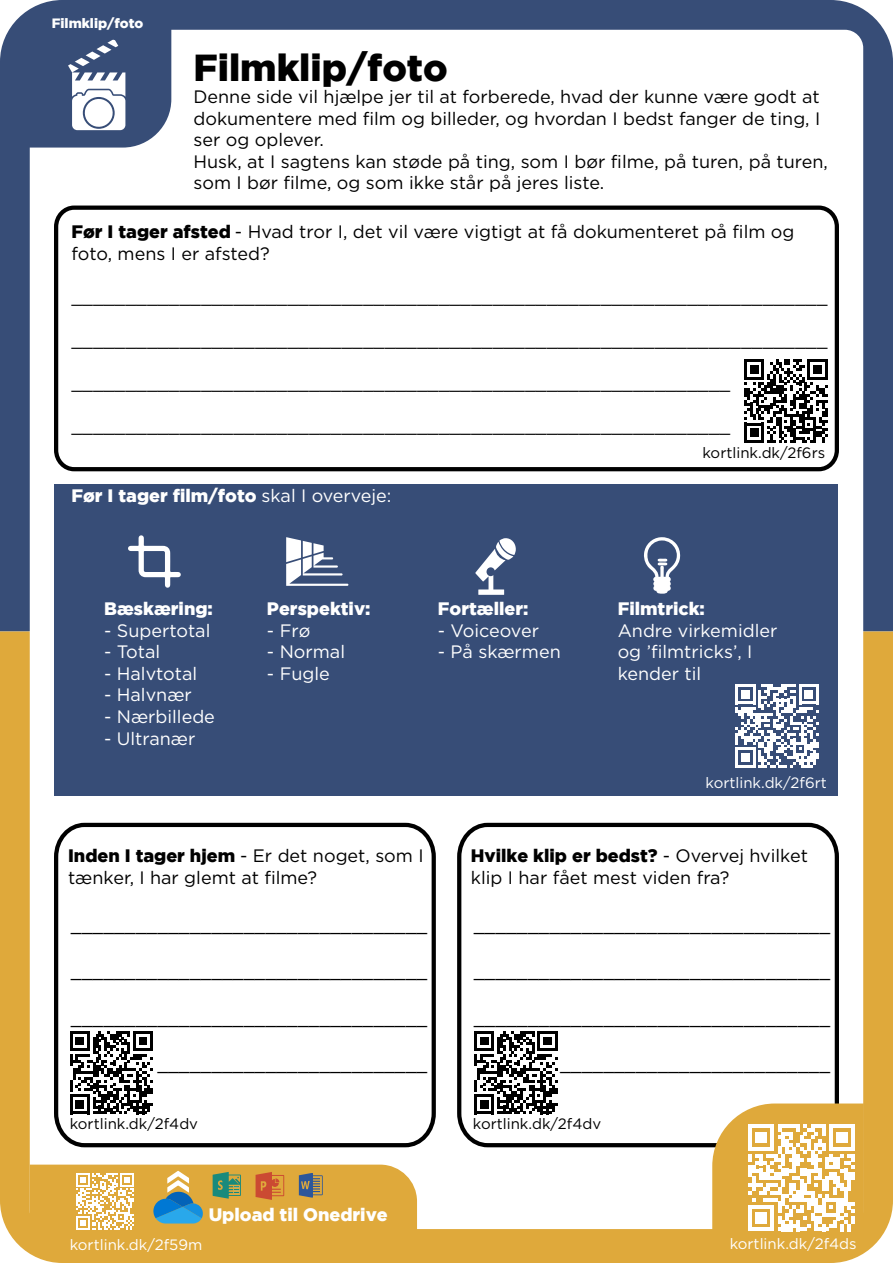
<style>
.page{position:relative;width:893px;height:1263px;background:#fff}
.page>*{position:absolute;margin:0;border:0;box-sizing:border-box;transform-origin:0 0}
.t1{font:900 37.5px "Gotham";color:#000}
.t2{font:19.8px "Gotham";color:#000;scale:.91 1}
.t3{font:18px/21.6px "Gotham";color:#000}
.t4{font:18px/21.6px "Gotham";color:#fff}
.t5{font:900 18px "Gotham";color:#fff}
.t6{font:15px "Gotham";color:#fff}
.t7{font:15px "Gotham";color:#000}
.t8{font:900 13.5px "Gotham";color:#fff}
.s1{font-weight:900}
.s2{font-weight:400}
</style>
<div class="page">
<div style="left:0;top:0;width:893px;height:631px;background:#374d77"></div>
<div style="left:0;top:631px;width:893px;height:632px;background:#dfa93b"></div>
<div style="left:30px;top:30px;width:833px;height:1199px;background:#fff;border-radius:18px"></div>
<div style="left:54px;top:484px;width:783px;height:312px;background:#374d77"></div>
<div style="left:54px;top:206px;width:785px;height:265px;border:4px solid #000;border-radius:19px"></div>
<svg style="left:457px;top:822px;width:382px;height:326px"></svg>
<svg style="left:712px;top:1103px;width:152px;height:131px"></svg>
<svg style="left:30px;top:1164px;width:387px;height:68px"></svg>
<svg style="left:286px;top:537px;width:62px;height:49px"></svg>
<svg style="left:475px;top:538px;width:41px;height:57px"></svg>
<svg style="left:128px;top:535px;width:53px;height:53px"></svg>
<svg style="left:644px;top:537px;width:36px;height:57px"></svg>
<svg style="left:26px;top:22px;width:145px;height:126px"></svg>
<svg style="left:54px;top:822px;width:382px;height:326px"></svg>
<svg style="left:744px;top:360px;width:83px;height:83px"></svg>
<svg style="left:735px;top:684px;width:84px;height:84px"></svg>
<svg style="left:70px;top:1031px;width:83px;height:83px"></svg>
<svg style="left:474px;top:1031px;width:83px;height:83px"></svg>
<p class="t8" style="left:52px;top:16px;width:93px">Filmklip/foto</p>
<h1 class="t1" style="left:193px;top:46px;width:256px">Filmklip/foto</h1>
<p class="t3" style="left:193px;top:85px;width:636px">Denne side vil hjælpe jer til at forberede, hvad der kunne være godt at dokumentere med film og billeder, og hvordan I bedst fanger de ting, I ser og oplever.<br>Husk, at I sagtens kan støde på ting, som I bør filme, på turen, på turen, som I bør filme, og som ikke står på jeres liste.</p>
<p class="t3" style="left:71px;top:221px;width:725px"><span class="s1">Før I tager afsted</span> - Hvad tror I, det vil være vigtigt at få dokumenteret på film og foto, mens I er afsted?</p>
<p class="t3" style="left:71px;top:285px;width:757px">______________________________________________________________________</p>
<p class="t3" style="left:71px;top:329px;width:757px">______________________________________________________________________</p>
<p class="t3" style="left:71px;top:372px;width:660px">_____________________________________________________________</p>
<p class="t3" style="left:71px;top:415px;width:660px">_____________________________________________________________</p>
<p class="t5" style="left:71px;top:486px;width:322px">Før I tager film/foto <span class="s2">skal I overveje:</span></p>
<p class="t7" style="left:702px;top:445px;width:124px">kortlink.dk/2f6rs</p>
<p class="t5" style="left:104px;top:598px;width:110px">Bæskæring:</p>
<p class="t4" style="left:104px;top:619px;width:108px">- Supertotal</p>
<p class="t4" style="left:104px;top:641px;width:58px">- Total</p>
<p class="t4" style="left:104px;top:662px;width:95px">- Halvtotal</p>
<p class="t4" style="left:104px;top:684px;width:89px">- Halvnær</p>
<p class="t4" style="left:104px;top:706px;width:112px">- Nærbillede</p>
<p class="t4" style="left:104px;top:727px;width:93px">- Ultranær</p>
<p class="t5" style="left:267px;top:598px;width:105px">Perspektiv:</p>
<p class="t4" style="left:267px;top:619px;width:45px">- Frø</p>
<p class="t4" style="left:267px;top:641px;width:80px">- Normal</p>
<p class="t4" style="left:267px;top:662px;width:64px">- Fugle</p>
<p class="t5" style="left:438px;top:598px;width:92px">Fortæller:</p>
<p class="t4" style="left:438px;top:619px;width:103px">- Voiceover</p>
<p class="t4" style="left:438px;top:641px;width:124px">- På skærmen</p>
<p class="t5" style="left:618px;top:598px;width:89px">Filmtrick:</p>
<p class="t4" style="left:618px;top:619px;width:161px">Andre virkemidler og ’filmtricks’, I kender til</p>
<p class="t6" style="left:705px;top:774px;width:123px">kortlink.dk/2f6rt</p>
<p class="t3" style="left:68px;top:845px;width:357px"><span class="s1">Inden I tager hjem</span> - Er det noget, som I tænker, I har glemt at filme?</p>
<p class="t3" style="left:471px;top:845px;width:339px"><span class="s1">Hvilke klip er bedst?</span> - Overvej hvilket klip I har fået mest viden fra?</p>
<p class="t2" style="left:71px;top:912px;width:393px">_________________________________</p>
<p class="t2" style="left:474px;top:912px;width:393px">_________________________________</p>
<p class="t2" style="left:71px;top:959px;width:393px">_________________________________</p>
<p class="t2" style="left:474px;top:959px;width:393px">_________________________________</p>
<p class="t2" style="left:71px;top:1005px;width:393px">_________________________________</p>
<p class="t2" style="left:474px;top:1005px;width:393px">_________________________________</p>
<p class="t2" style="left:157px;top:1052px;width:298px">_________________________</p>
<p class="t2" style="left:560px;top:1052px;width:298px">_________________________</p>
<p class="t7" style="left:70px;top:1116px;width:130px">kortlink.dk/2f4dv</p>
<p class="t7" style="left:473px;top:1116px;width:130px">kortlink.dk/2f4dv</p>
<p class="t5" style="left:209px;top:1204px;width:181px">Upload til Onedrive</p>
<p class="t6" style="left:70px;top:1236px;width:134px">kortlink.dk/2f59m</p>
<p class="t6" style="left:730px;top:1236px;width:128px">kortlink.dk/2f4ds</p>
</div>
